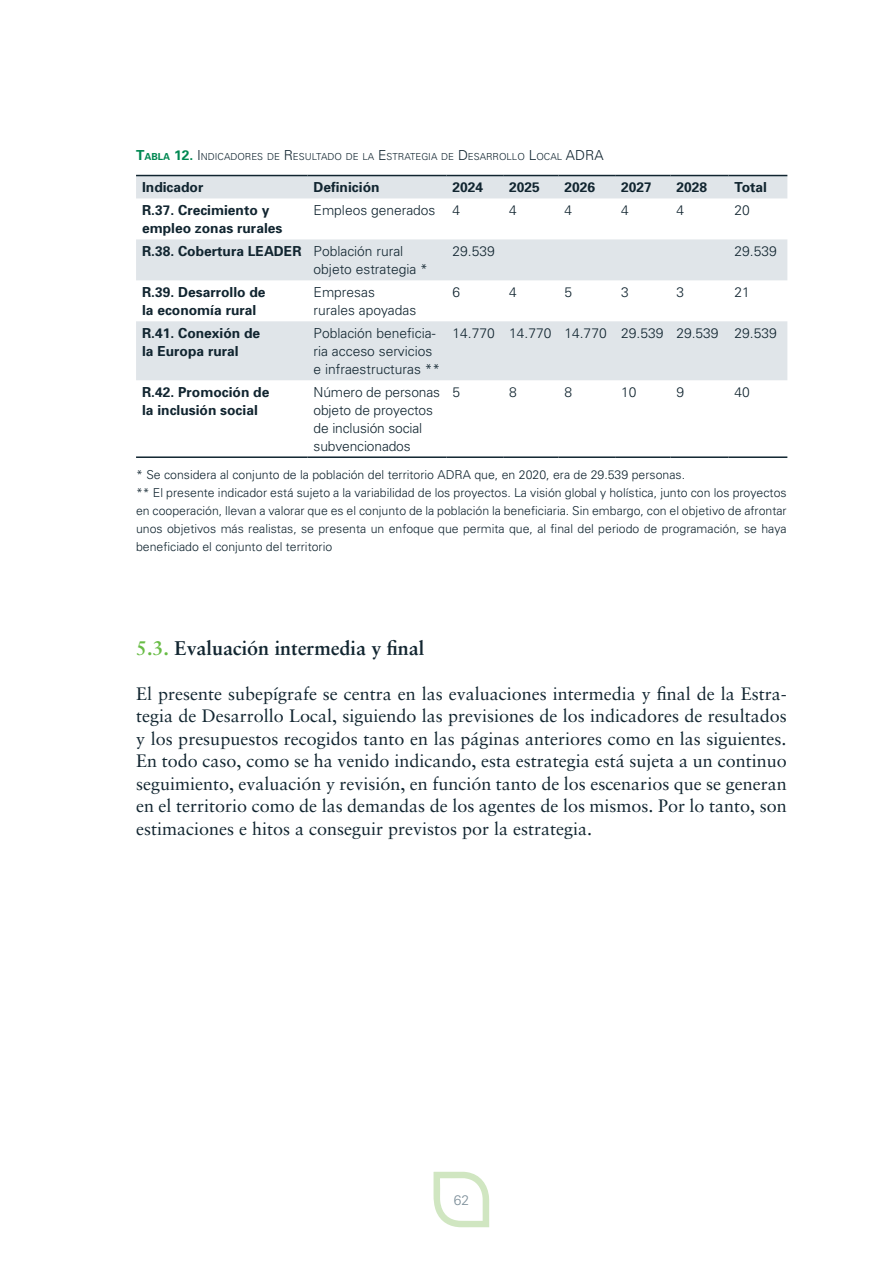
<style>
.page{position:relative;width:893px;height:1263px;background:#fff}
.page>*{position:absolute;margin:0;border:0;box-sizing:border-box;transform-origin:0 0}
.TEXTO_CORRIDO{font:700 19.8px "Sabon";color:#112530}
.TEXTO_CORRIDO-2{font:18px/22.5px "Sabon";color:#112530;text-align:justify}
.Tabla2{font:300 13.8px/18px "Univers";color:#112530}
.Tabla2-2{font:700 13.8px/18px "Univers";color:#112530}
.t1{font:300 13.8px "Univers";color:#7d8f9a}
.TEXTO_CORRIDO-3{font:300 12.3px/18px "Univers";color:#112530;text-align:justify}
.GRAFICO{font:300 9.6px "Univers";color:#112530}
.s1{font-weight:700;font-size:13.8px;color:#008852}
.s2{font-weight:700;color:#008852}
.s3{font-size:13.8px}
.s4{color:#68bc45}
</style>
<div class="page">
<svg style="left:434px;top:1172px;width:55px;height:55px"></svg>
<svg style="left:136px;top:176px;width:651px;height:204px;fill:#e0e5e9"></svg>
<hr style="left:136px;top:175px;width:172px;height:1px;background:#112530">
<hr style="left:308px;top:175px;width:138px;height:1px;background:#112530">
<hr style="left:446px;top:175px;width:57px;height:1px;background:#112530">
<hr style="left:503px;top:175px;width:55px;height:1px;background:#112530">
<hr style="left:558px;top:175px;width:57px;height:1px;background:#112530">
<hr style="left:615px;top:175px;width:55px;height:1px;background:#112530">
<hr style="left:670px;top:175px;width:59px;height:1px;background:#112530">
<hr style="left:729px;top:175px;width:58px;height:1px;background:#112530">
<hr style="left:136px;top:456px;width:172px;height:2px;background:#112530">
<hr style="left:308px;top:456px;width:138px;height:2px;background:#112530">
<hr style="left:446px;top:456px;width:57px;height:2px;background:#112530">
<hr style="left:503px;top:456px;width:55px;height:2px;background:#112530">
<hr style="left:558px;top:456px;width:57px;height:2px;background:#112530">
<hr style="left:615px;top:456px;width:55px;height:2px;background:#112530">
<hr style="left:670px;top:456px;width:59px;height:2px;background:#112530">
<hr style="left:729px;top:456px;width:58px;height:2px;background:#112530">
<p class="GRAFICO" style="left:136px;top:151px;width:441px"><span class="s1">T</span><span class="s2">abla</span> <span class="s1">12.</span> <span class="s3">I</span> NDICADORES DE <span class="s3">R</span> ESULTADO DE LA <span class="s3">E</span>STRATEGIA DE <span class="s3">D</span> ESARROLLO <span class="s3">L</span>OCAL <span class="s3">ADRA</span></p>
<p class="Tabla2-2" style="left:142px;top:179px;width:63px">Indicador</p>
<p class="Tabla2-2" style="left:314px;top:179px;width:67px">Definición</p>
<p class="Tabla2-2" style="left:452px;top:179px;width:32px">2024</p>
<p class="Tabla2-2" style="left:509px;top:179px;width:32px">2025</p>
<p class="Tabla2-2" style="left:564px;top:179px;width:32px">2026</p>
<p class="Tabla2-2" style="left:621px;top:179px;width:32px">2027</p>
<p class="Tabla2-2" style="left:676px;top:179px;width:32px">2028</p>
<p class="Tabla2-2" style="left:735px;top:179px;width:34px">Total</p>
<p class="Tabla2-2" style="left:142px;top:202px;width:142px">R.37. Crecimiento y empleo zonas rurales</p>
<p class="Tabla2" style="left:314px;top:202px;width:123px">Empleos generados</p>
<p class="Tabla2" style="left:452px;top:202px;width:9px">4</p>
<p class="Tabla2" style="left:509px;top:202px;width:9px">4</p>
<p class="Tabla2" style="left:564px;top:202px;width:9px">4</p>
<p class="Tabla2" style="left:621px;top:202px;width:9px">4</p>
<p class="Tabla2" style="left:676px;top:202px;width:9px">4</p>
<p class="Tabla2" style="left:735px;top:202px;width:17px">20</p>
<p class="Tabla2-2" style="left:142px;top:242px;width:161px">R.38. Cobertura LEADER</p>
<p class="Tabla2" style="left:314px;top:242px;width:116px">Población rural objeto estrategia *</p>
<p class="Tabla2" style="left:452px;top:242px;width:44px">29.539</p>
<p class="Tabla2" style="left:735px;top:242px;width:44px">29.539</p>
<p class="Tabla2-2" style="left:142px;top:283px;width:125px">R.39. Desarrollo de la economía rural</p>
<p class="Tabla2" style="left:314px;top:283px;width:104px">Empresas rurales apoyadas</p>
<p class="Tabla2" style="left:452px;top:283px;width:9px">6</p>
<p class="Tabla2" style="left:509px;top:283px;width:9px">4</p>
<p class="Tabla2" style="left:564px;top:283px;width:9px">5</p>
<p class="Tabla2" style="left:621px;top:283px;width:9px">3</p>
<p class="Tabla2" style="left:676px;top:283px;width:9px">3</p>
<p class="Tabla2" style="left:735px;top:283px;width:17px">21</p>
<p class="Tabla2-2" style="left:142px;top:324px;width:120px">R.41. Conexión de la Europa rural</p>
<p class="Tabla2" style="left:314px;top:324px;width:128px">Población beneficia&shy;ria acceso servicios e infraestructuras **</p>
<p class="Tabla2" style="left:452px;top:324px;width:44px">14.770</p>
<p class="Tabla2" style="left:509px;top:324px;width:44px">14.770</p>
<p class="Tabla2" style="left:564px;top:324px;width:44px">14.770</p>
<p class="Tabla2" style="left:621px;top:324px;width:44px">29.539</p>
<p class="Tabla2" style="left:676px;top:324px;width:44px">29.539</p>
<p class="Tabla2" style="left:735px;top:324px;width:44px">29.539</p>
<p class="Tabla2-2" style="left:142px;top:383px;width:129px">R.42. Promoción de la inclusión social</p>
<p class="Tabla2" style="left:314px;top:383px;width:128px">Número de personas objeto de proyectos de inclusión social subvencionados</p>
<p class="Tabla2" style="left:452px;top:383px;width:9px">5</p>
<p class="Tabla2" style="left:509px;top:383px;width:9px">8</p>
<p class="Tabla2" style="left:564px;top:383px;width:9px">8</p>
<p class="Tabla2" style="left:621px;top:383px;width:17px">10</p>
<p class="Tabla2" style="left:676px;top:383px;width:9px">9</p>
<p class="Tabla2" style="left:735px;top:383px;width:17px">40</p>
<p class="TEXTO_CORRIDO-3" style="left:136px;top:466px;width:550px">* Se considera al conjunto de la población del territorio ADRA que, en 2020, era de 29.539 personas.</p>
<p class="TEXTO_CORRIDO-3" style="left:136px;top:484px;width:652px">** El presente indicador está sujeto a la variabilidad de los proyectos. La visión global y holística, junto con los proyectos en cooperación, llevan a valorar que es el conjunto de la población la beneficiaria. Sin embargo, con el objetivo de afrontar unos objetivos más realistas, se presenta un enfoque que permita que, al final del periodo de programación, se haya beneficiado el conjunto del territorio</p>
<p class="TEXTO_CORRIDO" style="left:136px;top:635px;width:290px"><span class="s4">5.3.</span> Evaluación intermedia y final</p>
<p class="TEXTO_CORRIDO-2" style="left:136px;top:682px;width:652px">El presente subepígrafe se centra en las evaluaciones intermedia y final de la Estra&shy;tegia de Desarrollo Local, siguiendo las previsiones de los indicadores de resultados y los presupuestos recogidos tanto en las páginas anteriores como en las siguientes.<br>En todo caso, como se ha venido indicando, esta estrategia está sujeta a un continuo seguimiento, evaluación y revisión, en función tanto de los escenarios que se generan en el territorio como de las demandas de los agentes de los mismos. Por lo tanto, son estimaciones e hitos a conseguir previstos por la estrategia.</p>
<p class="t1" style="left:454px;top:1191px;width:17px">62</p>
</div>
